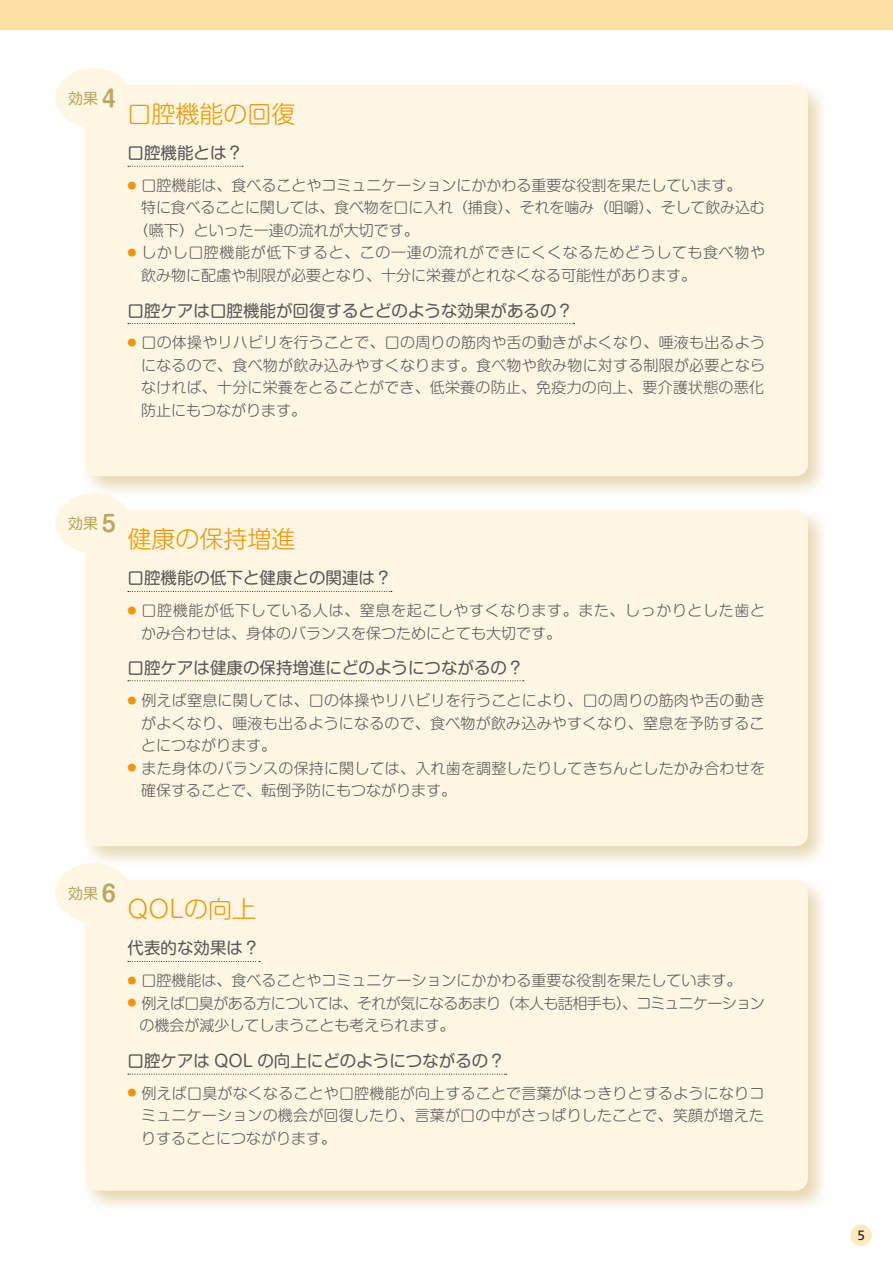
<style>
.page{position:relative;width:893px;height:1263px;background:#fff}
.page>*{position:absolute;margin:0;border:0;box-sizing:border-box;transform-origin:0 0}
.t1{font:24px "Shin M Go Pro Light 90 pv RKSJ H";color:#f39700}
.t2{font:16.5px "Shin M Go Pro Regular 90 pv RKSJ H";color:#595857}
.t3{font:15px/22.5px "Shin M Go Pro Light 90 pv RKSJ H";color:#595857;text-align:justify}
.t4{font:15px/22.5px "Shin M Go Pro Light 90 pv RKSJ H";letter-spacing:.04em;color:#595857}
.t5{font:15px/22.5px "Shin M Go Pro Light 90 pv RKSJ H";letter-spacing:-.04em;color:#595857}
.t6{font:15px "Shin M Go Pro Regular 90 pv RKSJ H";color:#bba75f}
.t7{font:13.5px "Frutiger";color:#231916}
.s1{font-family:"Shin M Go Pro De Bold 90 pv RKSJ H";font-size:22.5px}
</style>
<div class="page">
<div style="left:850px;top:1225px;width:22px;height:21px;background:#feeabe;border-radius:50%"></div>
<div style="left:85px;top:85px;width:723px;height:391px;background:#fff6e4;border-radius:13px"></div>
<div style="left:85px;top:510px;width:723px;height:336px;background:#fff6e4;border-radius:13px"></div>
<div style="left:85px;top:880px;width:723px;height:311px;background:#fff6e4;border-radius:13px"></div>
<div style="left:0;top:0;width:893px;height:30px;background:#fde0a6"></div>
<div style="left:55px;top:68px;width:77px;height:60px;background:#fff6e4;border-radius:50%"></div>
<div style="left:55px;top:493px;width:77px;height:60px;background:#fff6e4;border-radius:50%"></div>
<div style="left:55px;top:863px;width:77px;height:60px;background:#fff6e4;border-radius:50%"></div>
<svg style="left:128px;top:166px;width:115px;height:1px"></svg>
<svg style="left:128px;top:591px;width:264px;height:1px"></svg>
<svg style="left:128px;top:961px;width:132px;height:1px"></svg>
<svg style="left:128px;top:323px;width:447px;height:1px"></svg>
<svg style="left:128px;top:680px;width:396px;height:1px"></svg>
<svg style="left:128px;top:1074px;width:379px;height:1px"></svg>
<p class="t6" style="left:68px;top:93px;width:49px">効果 <span class="s1">4</span></p>
<h1 class="t1" style="left:128px;top:105px;width:169px">口腔機能の回復</h1>
<p class="t2" style="left:128px;top:147px;width:117px">口腔機能とは？</p>
<p class="t3" style="left:128px;top:176px;width:615px"><sup>●</sup> 口腔機能は、食べることやコミュニケーションにかかわる重要な役割を果たしています。</p>
<p class="t3" style="left:141px;top:198px;width:625px">特に食べることに関しては、食べ物を口に入れ（捕食）、それを噛み（咀嚼）、そして飲み込む</p>
<p class="t3" style="left:134px;top:221px;width:286px">（嚥下）といった一連の流れが大切です。</p>
<p class="t4" style="left:141px;top:243px;width:625px;text-indent:-14px"><sup>●</sup> しかし口腔機能が低下すると、この一連の流れができにくくなるためどうしても食べ物や飲み物に配慮や制限が必要となり、十分に栄養がとれなくなる可能性があります。</p>
<p class="t2" style="left:128px;top:304px;width:447px">口腔ケアは口腔機能が回復するとどのような効果があるの？</p>
<p class="t3" style="left:141px;top:333px;width:625px;text-indent:-14px"><sup>●</sup> 口の体操やリハビリを行うことで、口の周りの筋肉や舌の動きがよくなり、唾液も出るようになるので、食べ物が飲み込みやすくなります。食べ物や飲み物に対する制限が必要とならなければ、十分に栄養をとることができ、低栄養の防止、免疫力の向上、要介護状態の悪化防止にもつながります。</p>
<p class="t6" style="left:68px;top:518px;width:49px">効果 <span class="s1">5</span></p>
<h1 class="t1" style="left:128px;top:530px;width:169px">健康の保持増進</h1>
<p class="t2" style="left:128px;top:572px;width:266px">口腔機能の低下と健康との関連は？</p>
<p class="t4" style="left:141px;top:601px;width:625px;text-indent:-14px"><sup>●</sup> 口腔機能が低下している人は、窒息を起こしやすくなります。また、しっかりとした歯とかみ合わせは、身体のバランスを保つためにとても大切です。</p>
<p class="t2" style="left:128px;top:662px;width:397px">口腔ケアは健康の保持増進にどのようにつながるの？</p>
<p class="t3" style="left:141px;top:691px;width:625px;text-indent:-14px"><sup>●</sup> 例えば窒息に関しては、口の体操やリハビリを行うことにより、口の周りの筋肉や舌の動きがよくなり、唾液も出るようになるので、食べ物が飲み込みやすくなり、窒息を予防することにつながります。</p>
<p class="t3" style="left:141px;top:759px;width:625px;text-indent:-14px"><sup>●</sup> また身体のバランスの保持に関しては、入れ歯を調整したりしてきちんとしたかみ合わせを確保することで、転倒予防にもつながります。</p>
<p class="t6" style="left:68px;top:888px;width:49px">効果 <span class="s1">6</span></p>
<h1 class="t1" style="left:128px;top:900px;width:130px">QOLの向上</h1>
<p class="t2" style="left:128px;top:942px;width:133px">代表的な効果は？</p>
<p class="t3" style="left:128px;top:971px;width:615px"><sup>●</sup> 口腔機能は、食べることやコミュニケーションにかかわる重要な役割を果たしています。</p>
<p class="t5" style="left:140px;top:994px;width:627px;text-indent:-12px"><sup>●</sup> 例えば口臭がある方については、それが気になるあまり（本人も話相手も）、コミュニケーションの機会が減少してしまうことも考えられます。</p>
<p class="t2" style="left:128px;top:1054px;width:379px">口腔ケアは QOL の向上にどのようにつながるの？</p>
<p class="t3" style="left:141px;top:1084px;width:625px;text-indent:-14px"><sup>●</sup> 例えば口臭がなくなることや口腔機能が向上することで言葉がはっきりとするようになりコミュニケーションの機会が回復したり、言葉が口の中がさっぱりしたことで、笑顔が増えたりすることにつながります。</p>
<p class="t7" style="left:857px;top:1230px;width:9px">5</p>
</div>
